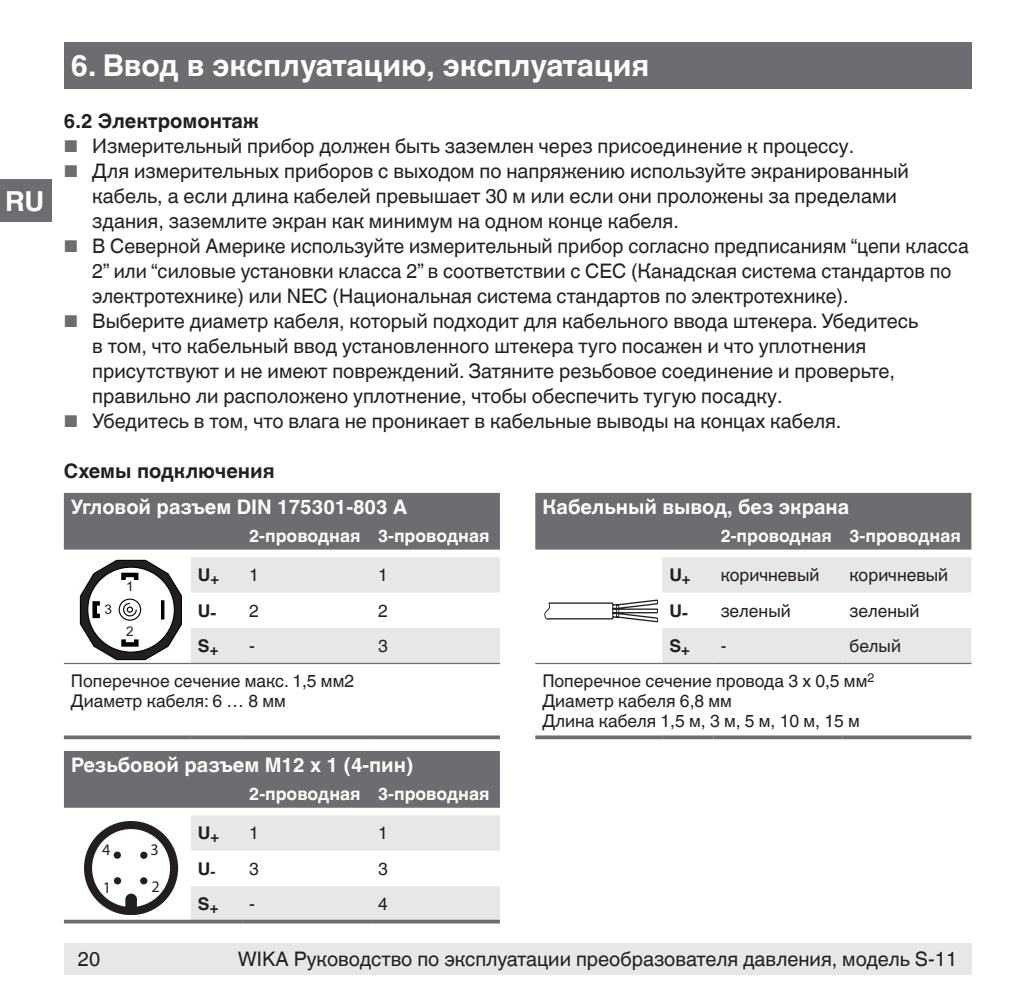
<style>
.page{position:relative;width:1021px;height:1007px;background:#fff}
.page>*{position:absolute;margin:0;border:0;box-sizing:border-box;transform-origin:0 0}
.t1{font:700 30px "Helvetica World";color:#fff}
.t2{font:700 27.5px "Helvetica World";color:#fff}
.t3{font:20px/25px "Helvetica World";color:#231f20}
.t4{font:700 20px "Helvetica World";color:#fff}
.t5{font:700 20px "Helvetica World";color:#231f20}
.t6{font:17.5px/20px "Helvetica World";color:#231f20}
.t7{font:700 17.5px "Helvetica World";color:#fff}
.t8{font:700 17.5px "Helvetica World";color:#231f20}
.t9{font:16.25px "Myriad Pro";color:#231f20}
.t10{font:13.5px "Arial";color:#231f20}
.s1{font-size:17px;color:#6c6d70}
</style>
<div class="page">
<div style="left:64px;top:943px;width:907px;height:31px;background:#e6e7e9"></div>
<div style="left:64px;top:43px;width:907px;height:46px;background:#6c6d70"></div>
<div style="left:0;top:179px;width:51px;height:43px;background:#6c6d70"></div>
<div style="left:64px;top:751px;width:436px;height:56px;background:#6c6d70"></div>
<svg style="left:191px;top:815px;width:309px;height:104px"></svg>
<svg style="left:64px;top:919px;width:127px;height:4px"></svg>
<svg style="left:191px;top:919px;width:51px;height:4px"></svg>
<svg style="left:242px;top:919px;width:129px;height:4px"></svg>
<svg style="left:371px;top:919px;width:129px;height:4px"></svg>
<div style="left:84px;top:820px;width:94px;height:94px;border:8px solid #231f20;border-radius:50%"></div>
<div style="left:114px;top:851px;width:7px;height:7px;background:#231f20;border-radius:50%"></div>
<div style="left:140px;top:851px;width:7px;height:7px;background:#231f20;border-radius:50%"></div>
<div style="left:114px;top:877px;width:7px;height:7px;background:#231f20;border-radius:50%"></div>
<div style="left:140px;top:877px;width:7px;height:7px;background:#231f20;border-radius:50%"></div>
<svg style="left:124px;top:893px;width:14px;height:19px"></svg>
<div style="left:535px;top:493px;width:436px;height:56px;background:#6c6d70"></div>
<hr style="left:535px;top:662px;width:127px;height:2px;background:#6c6d70">
<hr style="left:662px;top:662px;width:51px;height:2px;background:#6c6d70">
<hr style="left:713px;top:662px;width:129px;height:2px;background:#6c6d70">
<hr style="left:842px;top:662px;width:129px;height:2px;background:#6c6d70">
<svg style="left:535px;top:735px;width:127px;height:4px"></svg>
<svg style="left:662px;top:735px;width:51px;height:4px"></svg>
<svg style="left:713px;top:735px;width:129px;height:4px"></svg>
<svg style="left:842px;top:735px;width:129px;height:4px"></svg>
<svg style="left:542px;top:557px;width:429px;height:106px"></svg>
<div style="left:64px;top:493px;width:436px;height:56px;background:#6c6d70"></div>
<svg style="left:191px;top:557px;width:309px;height:105px"></svg>
<hr style="left:64px;top:662px;width:127px;height:2px;background:#6c6d70">
<hr style="left:191px;top:662px;width:51px;height:2px;background:#6c6d70">
<hr style="left:242px;top:662px;width:129px;height:2px;background:#6c6d70">
<hr style="left:371px;top:662px;width:129px;height:2px;background:#6c6d70">
<svg style="left:64px;top:735px;width:127px;height:4px"></svg>
<svg style="left:191px;top:735px;width:51px;height:4px"></svg>
<svg style="left:242px;top:735px;width:129px;height:4px"></svg>
<svg style="left:371px;top:735px;width:129px;height:4px"></svg>
<svg style="left:80px;top:559px;width:102px;height:101px"></svg>
<h2 class="t2" style="left:5px;top:185px;width:41px">RU</h2>
<h1 class="t1" style="left:71px;top:48px;width:580px">6. Ввод в эксплуатацию, эксплуатация</h1>
<p class="t5" style="left:64px;top:110px;width:197px">6.2 Электромонтаж</p>
<p class="t3" style="left:64px;top:134px;width:791px"><span class="s1">■</span> Измерительный прибор должен быть заземлен через присоединение к процессу.</p>
<p class="t3" style="left:92px;top:159px;width:818px;text-indent:-28px"><span class="s1">■</span> Для измерительных приборов с выходом по напряжению используйте экранированный кабель, а если длина кабелей превышает 30 м или если они проложены за пределами здания, заземлите экран как минимум на одном конце кабеля.</p>
<p class="t3" style="left:92px;top:234px;width:878px;text-indent:-28px"><span class="s1">■</span> В Северной Америке используйте измерительный прибор согласно предписаниям “цепи класса<br>2” или “силовые установки класса 2” в соответствии с CEC (Канадская система стандартов по электротехнике) или NEC (Национальная система стандартов по электротехнике).</p>
<p class="t3" style="left:92px;top:309px;width:827px;text-indent:-28px"><span class="s1">■</span> Выберите диаметр кабеля, который подходит для кабельного ввода штекера. Убедитесь в том, что кабельный ввод установленного штекера туго посажен и что уплотнения присутствуют и не имеют повреждений. Затяните резьбовое соединение и проверьте, правильно ли расположено уплотнение, чтобы обеспечить тугую посадку.</p>
<p class="t3" style="left:64px;top:409px;width:779px"><span class="s1">■</span> Убедитесь в том, что влага не проникает в кабельные выводы на концах кабеля.</p>
<p class="t5" style="left:64px;top:460px;width:212px">Схемы подключения</p>
<p class="t4" style="left:71px;top:495px;width:338px">Угловой разъем DIN 175301-803 A</p>
<p class="t7" style="left:249px;top:525px;width:242px">2-проводная 3-проводная</p>
<p class="t10" style="left:126px;top:577px;width:9px">1</p>
<p class="t10" style="left:126px;top:622px;width:9px">2</p>
<p class="t8" style="left:198px;top:564px;width:23px">U<sub>+</sub></p>
<p class="t6" style="left:249px;top:565px;width:11px">1</p>
<p class="t6" style="left:378px;top:565px;width:11px">1</p>
<p class="t8" style="left:198px;top:601px;width:20px">U-</p>
<p class="t6" style="left:249px;top:600px;width:11px">2</p>
<p class="t6" style="left:378px;top:600px;width:11px">2</p>
<p class="t8" style="left:198px;top:635px;width:22px">S<sub>+</sub></p>
<p class="t6" style="left:249px;top:636px;width:7px">-</p>
<p class="t6" style="left:378px;top:636px;width:11px">3</p>
<p class="t6" style="left:71px;top:670px;width:284px">Поперечное сечение макс. 1,5 мм2<br>Диаметр кабеля: 6 … 8 мм</p>
<p class="t10" style="left:105px;top:600px;width:9px">3</p>
<p class="t4" style="left:71px;top:753px;width:344px">Резьбовой разъем M12 x 1 (4-пин)</p>
<p class="t7" style="left:249px;top:783px;width:242px">2-проводная 3-проводная</p>
<p class="t9" style="left:102px;top:839px;width:10px">4</p>
<p class="t9" style="left:150px;top:839px;width:10px">3</p>
<p class="t9" style="left:103px;top:877px;width:10px">1</p>
<p class="t9" style="left:151px;top:876px;width:10px">2</p>
<p class="t8" style="left:198px;top:822px;width:23px">U<sub>+</sub></p>
<p class="t6" style="left:249px;top:823px;width:11px">1</p>
<p class="t6" style="left:378px;top:823px;width:11px">1</p>
<p class="t8" style="left:198px;top:858px;width:19px">U<sub>-</sub></p>
<p class="t6" style="left:249px;top:858px;width:11px">3</p>
<p class="t6" style="left:378px;top:858px;width:11px">3</p>
<p class="t8" style="left:198px;top:893px;width:22px">S<sub>+</sub></p>
<p class="t6" style="left:249px;top:894px;width:7px">-</p>
<p class="t6" style="left:378px;top:894px;width:11px">4</p>
<p class="t4" style="left:542px;top:495px;width:308px">Кабельный вывод, без экрана</p>
<p class="t7" style="left:720px;top:525px;width:242px">2-проводная 3-проводная</p>
<p class="t8" style="left:669px;top:564px;width:23px">U<sub>+</sub></p>
<p class="t6" style="left:720px;top:565px;width:100px">коричневый</p>
<p class="t6" style="left:849px;top:565px;width:100px">коричневый</p>
<p class="t8" style="left:669px;top:601px;width:20px">U-</p>
<p class="t6" style="left:720px;top:600px;width:72px">зеленый</p>
<p class="t6" style="left:849px;top:600px;width:72px">зеленый</p>
<p class="t8" style="left:669px;top:635px;width:22px">S<sub>+</sub></p>
<p class="t6" style="left:720px;top:636px;width:7px">-</p>
<p class="t6" style="left:542px;top:628px;width:360px;line-height:34.8px;text-indent:307px">белый<br>Поперечное сечение провода 3 x 0,5 мм<sup>2</sup></p>
<p class="t6" style="left:542px;top:690px;width:319px">Диаметр кабеля 6,8 мм<br>Длина кабеля 1,5 м, 3 м, 5 м, 10 м, 15 м</p>
<p class="t3" style="left:78px;top:946px;width:24px">20</p>
<p class="t3" style="left:238px;top:946px;width:720px">WIKA Руководство по эксплуатации преобразователя давления, модель S-11</p>
</div>
